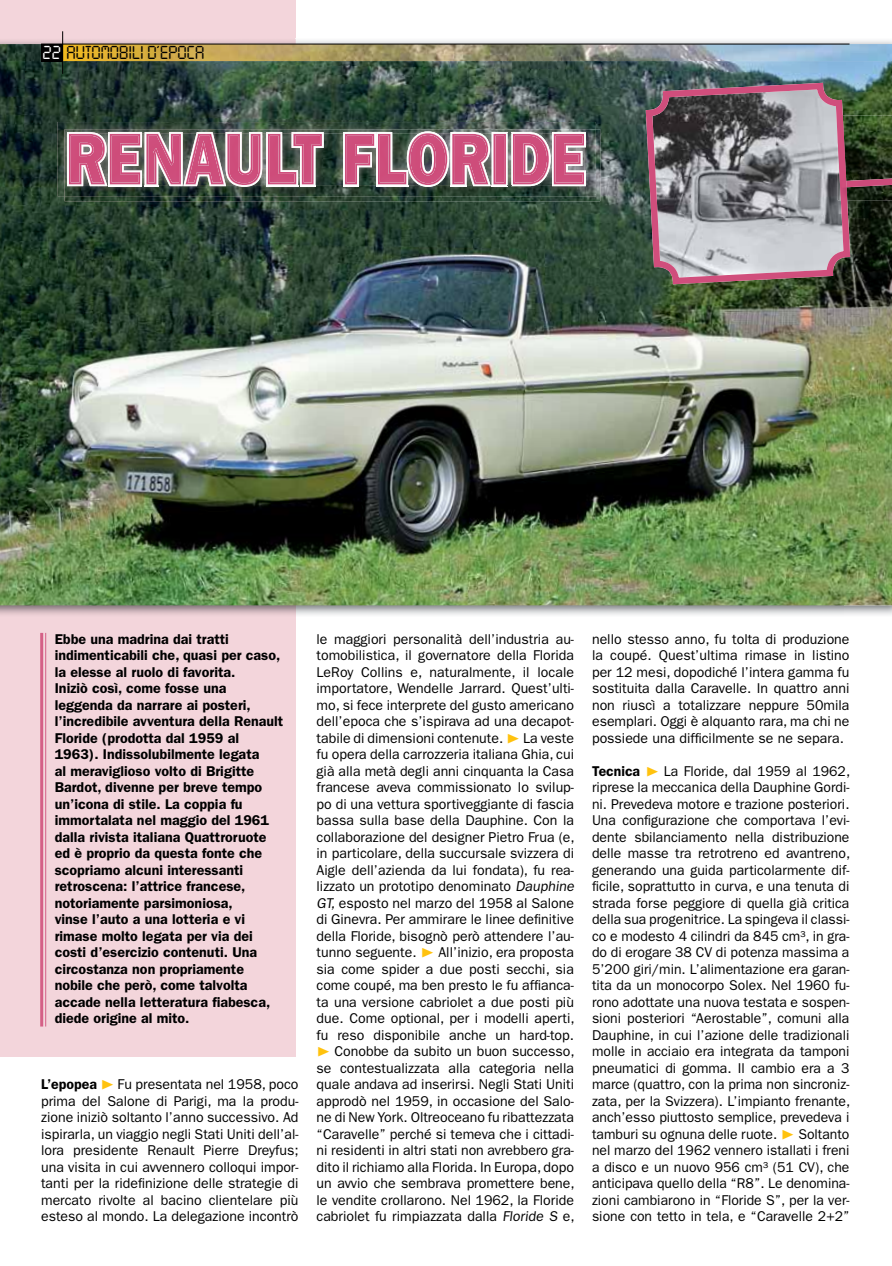
<style>
.page{position:relative;width:892px;height:1266px;background:#fff}
.page>*{position:absolute;margin:0;border:0;box-sizing:border-box;transform-origin:0 0}
.t1{font:16.5px "Digital ICG";color:#000}
.t2{font:14.25px/16.5px "Franklin Gothic";color:#000;text-align:justify}
.t3{font:600 14.25px/16.5px "Franklin Gothic";color:#000}
.s1{color:#fff}
.s2{font-weight:600}
.s3{font-family:"Zeal";color:#ffc20e}
</style>
<div class="page">
<div style="left:0;top:0;width:296px;height:1056px;background:#f3d5db"></div>
<img style="left:0;top:39px;width:891px;height:566px">
<img style="left:842px;top:200px;width:49px;height:415px">
<img style="left:0;top:605px;width:843px;height:10px">
<img style="left:63px;top:44px;width:828px;height:17px">
<hr style="left:41px;top:44px;width:808px;height:1px;background:#000">
<hr style="left:62px;top:31px;width:1px;height:43px;background:#000">
<div style="left:41px;top:44px;width:21px;height:17px;background:#000"></div>
<img style="left:65px;top:129px;width:535px;height:72px">
<img style="left:57px;top:122px;width:538px;height:74px">
<img style="left:65px;top:129px;width:530px;height:67px">
<img style="left:108px;top:131px;width:478px;height:16px">
<img style="left:67px;top:132px;width:41px;height:54px">
<img style="left:552px;top:170px;width:34px;height:16px">
<svg style="left:473px;top:185px;width:63px;height:1px"></svg>
<svg style="left:450px;top:185px;width:16px;height:1px"></svg>
<svg style="left:419px;top:185px;width:17px;height:2px"></svg>
<img style="left:376px;top:185px;width:32px;height:1px">
<svg style="left:343px;top:185px;width:16px;height:1px"></svg>
<svg style="left:300px;top:185px;width:15px;height:1px"></svg>
<img style="left:266px;top:185px;width:32px;height:1px">
<svg style="left:235px;top:185px;width:18px;height:2px"></svg>
<svg style="left:144px;top:185px;width:14px;height:1px"></svg>
<img style="left:108px;top:185px;width:34px;height:1px">
<svg style="left:89px;top:185px;width:18px;height:1px"></svg>
<img style="left:550px;top:133px;width:2px;height:52px">
<img style="left:507px;top:133px;width:4px;height:52px">
<img style="left:324px;top:133px;width:19px;height:52px">
<img style="left:262px;top:133px;width:4px;height:52px">
<img style="left:142px;top:133px;width:2px;height:52px">
<svg style="left:169px;top:185px;width:57px;height:1px"></svg>
<img style="left:552px;top:133px;width:32px;height:52px">
<img style="left:511px;top:133px;width:39px;height:52px">
<img style="left:490px;top:133px;width:17px;height:52px">
<img style="left:449px;top:133px;width:41px;height:52px">
<img style="left:343px;top:133px;width:106px;height:52px">
<img style="left:298px;top:133px;width:26px;height:52px">
<img style="left:266px;top:133px;width:32px;height:52px">
<img style="left:226px;top:133px;width:36px;height:52px">
<img style="left:144px;top:133px;width:82px;height:52px">
<img style="left:107px;top:133px;width:35px;height:52px">
<img style="left:69px;top:133px;width:38px;height:52px">
<img style="left:198px;top:141px;width:11px;height:24px">
<img style="left:420px;top:143px;width:16px;height:32px">
<img style="left:463px;top:143px;width:14px;height:13px">
<img style="left:80px;top:143px;width:14px;height:13px">
<img style="left:523px;top:144px;width:14px;height:31px">
<hr style="left:45px;top:633px;width:1px;height:393px;background:#d46086">
<hr style="left:40px;top:633px;width:3px;height:393px;background:#d46086">
<img style="left:850px;top:115px;width:41px;height:64px">
<img style="left:850px;top:187px;width:41px;height:13px">
<img style="left:850px;top:179px;width:41px;height:8px">
<svg style="left:645px;top:83px;width:205px;height:201px;background:#91868d"></svg>
<p class="t1" style="left:42px;top:42px;width:163px"><span class="s1">22</span> AUTOMOBILI D’EPOCA</p>
<p class="t3" style="left:55px;top:631px;width:230px">Ebbe una madrina dai tratti indimenticabili che, quasi per caso, la elesse al ruolo di favorita.<br>Iniziò così, come fosse una leggenda da narrare ai posteri, l’incredibile avventura della Renault<br>Floride (prodotta dal 1959 al<br>1963). Indissolubilmente legata<br>al meraviglioso volto di Brigitte<br>Bardot, divenne per breve tempo un’icona di stile. La coppia fu immortalata nel maggio del 1961 dalla rivista italiana Quattroruote ed è proprio da questa fonte che scopriamo alcuni interessanti retroscena: l’attrice francese, notoriamente parsimoniosa,<br>vinse l’auto a una lotteria e vi rimase molto legata per via dei costi d’esercizio contenuti. Una circostanza non propriamente nobile che però, come talvolta accade nella letteratura fiabesca, diede origine al mito.</p>
<p class="t2" style="left:41px;top:1076px;width:259px"><span class="s2">L’epopea</span> <span class="s3">®</span> Fu presentata nel 1958, poco prima del Salone di Parigi, ma la produ&shy;zione iniziò soltanto l’anno successivo. Ad ispirarla, un viaggio negli Stati Uniti dell’al&shy;lora presidente Renault Pierre Dreyfus; una visita in cui avvennero colloqui impor&shy;tanti per la ridefinizione delle strategie di mercato rivolte al bacino clientelare più esteso al mondo. La delegazione incontrò</p>
<p class="t2" style="left:316px;top:631px;width:261px;text-align:left">le maggiori personalità dell’industria au&shy;tomobilistica, il governatore della Florida LeRoy Collins e, naturalmente, il locale importatore, Wendelle Jarrard. Quest’ulti&shy;mo, si fece interprete del gusto americano dell’epoca che s’ispirava ad una decapot&shy;tabile di dimensioni contenute. <span class="s3">®</span> La veste fu opera della carrozzeria italiana Ghia, cui già alla metà degli anni cinquanta la Casa francese aveva commissionato lo svilup&shy;po di una vettura sportiveggiante di fascia bassa sulla base della Dauphine. Con la collaborazione del designer Pietro Frua (e, in particolare, della succursale svizzera di Aigle dell’azienda da lui fondata), fu rea&shy;lizzato un prototipo denominato Dauphine GT, esposto nel marzo del 1958 al Salone di Ginevra. Per ammirare le linee definitive della Floride, bisognò però attendere l’au&shy;tunno seguente. <span class="s3">®</span> All’inizio, era proposta sia come spider a due posti secchi, sia come coupé, ma ben presto le fu affianca&shy;ta una versione cabriolet a due posti più due. Come optional, per i modelli aperti, fu reso disponibile anche un hard-top. <span class="s3">®</span> Conobbe da subito un buon successo, se contestualizzata alla categoria nella quale andava ad inserirsi. Negli Stati Uniti approdò nel 1959, in occasione del Salo&shy;ne di New York. Oltreoceano fu ribattezzata “Caravelle” perché si temeva che i cittadi&shy;ni residenti in altri stati non avrebbero gra&shy;dito il richiamo alla Florida. In Europa, dopo un avvio che sembrava promettere bene, le vendite crollarono. Nel 1962, la Floride cabriolet fu rimpiazzata dalla Floride S e,</p>
<p class="t2" style="left:592px;top:631px;width:259px">nello stesso anno, fu tolta di produzione la coupé. Quest’ultima rimase in listino per 12 mesi, dopodiché l’intera gamma fu sostituita dalla Caravelle. In quattro anni non riuscì a totalizzare neppure 50mila esemplari. Oggi è alquanto rara, ma chi ne possiede una difficilmente se ne separa.</p>
<p class="t2" style="left:592px;top:763px;width:260px"><span class="s2">Tecnica</span> <span class="s3">®</span> La Floride, dal 1959 al 1962, riprese la meccanica della Dauphine Gordi&shy;ni. Prevedeva motore e trazione posteriori.<br>Una configurazione che comportava l’evi&shy;dente sbilanciamento nella distribuzione delle masse tra retrotreno ed avantreno, generando una guida particolarmente dif&shy;ficile, soprattutto in curva, e una tenuta di strada forse peggiore di quella già critica della sua progenitrice. La spingeva il classi&shy;co e modesto 4 cilindri da 845 cm³, in gra&shy;do di erogare 38 CV di potenza massima a 5’200 giri/min. L’alimentazione era garan&shy;tita da un monocorpo Solex. Nel 1960 fu&shy;rono adottate una nuova testata e sospen&shy;sioni posteriori “Aerostable”, comuni alla Dauphine, in cui l’azione delle tradizionali molle in acciaio era integrata da tamponi pneumatici di gomma. Il cambio era a 3 marce (quattro, con la prima non sincroniz&shy;zata, per la Svizzera). L’impianto frenante, anch’esso piuttosto semplice, prevedeva i tamburi su ognuna delle ruote. <span class="s3">®</span> Soltanto nel marzo del 1962 vennero istallati i freni a disco e un nuovo 956 cm³ (51 CV), che anticipava quello della “R8”. Le denomina&shy;zioni cambiarono in “Floride S”, per la ver&shy;sione con tetto in tela, e “Caravelle 2+2”</p>
</div>
